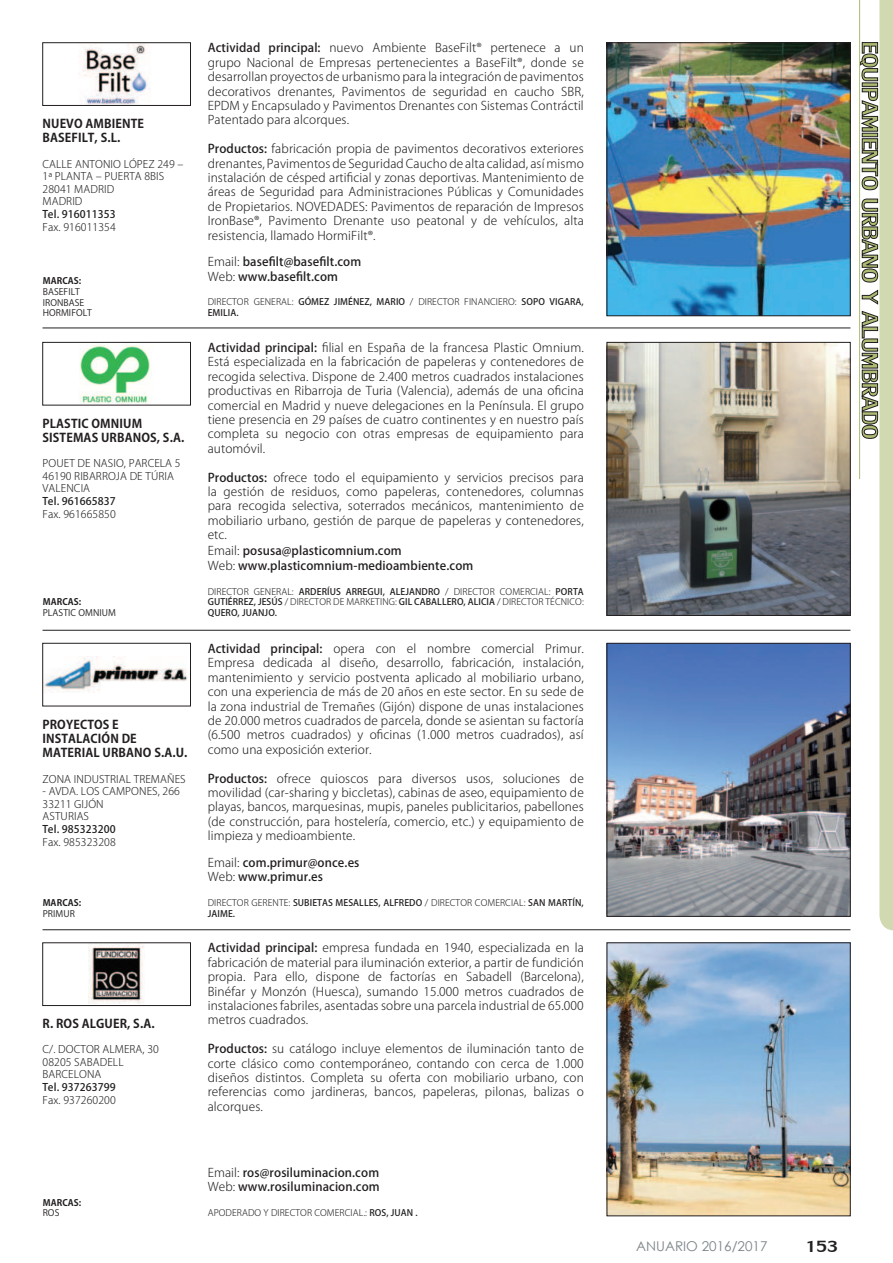
<style>
.page{position:relative;width:893px;height:1263px;background:#fff}
.page>*{position:absolute;margin:0;border:0;box-sizing:border-box;transform-origin:0 0}
.t1{font:24px "Lily UPC";color:#231f20}
.t2{font:13.5px "Century Gothic";color:#7b8387}
.t3{font:300 12px/14.4px "Koz Go Pro";letter-spacing:.01em;color:#231f20;text-align:justify}
.t4{font:500 12px/14.4px "Koz Go Pro";letter-spacing:.01em;color:#231f20}
.t5{font:700 12px/14.4px "Koz Go Pro";letter-spacing:.01em;color:#231f20}
.t6{font:300 10.5px/12.6px "Koz Go Pro";letter-spacing:.01em;color:#231f20}
.t7{font:500 10.5px "Koz Go Pro";letter-spacing:.01em;color:#231f20}
.t8{font:500 9px/10.5px "Koz Go Pro";letter-spacing:.01em;color:#231f20;text-align:justify}
.t9{font:300 9px/10.5px "Koz Go Pro";letter-spacing:.01em;color:#231f20}
.t10{font:9px/10.8px "Koz Go Pro";letter-spacing:.01em;color:#231f20}
.t11{font:700 9px "Koz Go Pro";letter-spacing:.01em;color:#231f20}
.s1{font-weight:500}
.s2{font-weight:300}
</style>
<div class="page">
<hr style="left:43px;top:328px;width:807px;height:1px;background:#231f20">
<hr style="left:43px;top:630px;width:807px;height:1px;background:#231f20">
<hr style="left:43px;top:929px;width:807px;height:1px;background:#231f20">
<img style="left:609px;top:45px;width:239px;height:269px">
<div style="left:607px;top:43px;width:243px;height:273px;border:1px solid #231f20"></div>
<img style="left:78px;top:45px;width:71px;height:59px">
<div style="left:43px;top:43px;width:148px;height:63px;border:1px solid #231f20"></div>
<img style="left:609px;top:344px;width:239px;height:270px">
<div style="left:607px;top:342px;width:243px;height:274px;border:1px solid #231f20"></div>
<img style="left:79px;top:344px;width:73px;height:59px">
<div style="left:43px;top:342px;width:148px;height:63px;border:1px solid #231f20"></div>
<img style="left:609px;top:645px;width:239px;height:269px">
<div style="left:607px;top:643px;width:243px;height:273px;border:1px solid #231f20"></div>
<img style="left:45px;top:657px;width:142px;height:34px">
<div style="left:43px;top:643px;width:148px;height:63px;border:1px solid #231f20"></div>
<img style="left:609px;top:944px;width:239px;height:270px">
<div style="left:607px;top:942px;width:243px;height:274px;border:1px solid #231f20"></div>
<img style="left:88px;top:944px;width:57px;height:60px">
<div style="left:43px;top:942px;width:148px;height:64px;border:1px solid #231f20"></div>
<svg style="left:860px;top:0;width:33px;height:930px"></svg>
<hr style="left:859px;top:0;width:1px;height:479px;background:#acbb71">
<p class="t5" style="left:43px;top:117px;width:103px">NUEVO AMBIENTE<br>BASEFILT, S.L.</p>
<p class="t6" style="left:43px;top:157px;width:142px">CALLE ANTONIO LÓPEZ 249 –<br>1ª PLANTA – PUERTA 8BIS<br>28041 MADRID<br>MADRID</p>
<p class="t7" style="left:43px;top:207px;width:75px">Tel. 916011353</p>
<p class="t6" style="left:43px;top:220px;width:75px">Fax. 916011354</p>
<p class="t11" style="left:43px;top:275px;width:40px">MARCAS:</p>
<p class="t10" style="left:43px;top:286px;width:51px">BASEFILT<br>IRONBASE<br>HORMIFOLT</p>
<p class="t5" style="left:43px;top:417px;width:143px">PLASTIC OMNIUM<br>SISTEMAS URBANOS, S.A.</p>
<p class="t6" style="left:43px;top:457px;width:140px">POUET DE NASIO, PARCELA 5<br>46190 RIBARROJA DE TÚRIA<br>VALENCIA</p>
<p class="t7" style="left:43px;top:494px;width:75px">Tel. 961665837</p>
<p class="t6" style="left:43px;top:507px;width:75px">Fax. 961665850</p>
<p class="t11" style="left:43px;top:596px;width:40px">MARCAS:</p>
<p class="t10" style="left:43px;top:607px;width:75px">PLASTIC OMNIUM</p>
<p class="t5" style="left:43px;top:718px;width:146px">PROYECTOS E<br>INSTALACIÓN DE<br>MATERIAL URBANO S.A.U.</p>
<p class="t6" style="left:43px;top:772px;width:145px">ZONA INDUSTRIAL TREMAÑES</p>
<p class="t6" style="left:43px;top:785px;width:139px">- AVDA. LOS CAMPONES, 266<br>33211 GIJÓN<br>ASTURIAS</p>
<p class="t7" style="left:43px;top:822px;width:75px">Tel. 985323200</p>
<p class="t6" style="left:43px;top:835px;width:75px">Fax. 985323208</p>
<p class="t11" style="left:43px;top:897px;width:40px">MARCAS:</p>
<p class="t10" style="left:43px;top:908px;width:34px">PRIMUR</p>
<p class="t5" style="left:43px;top:1017px;width:114px">R. ROS ALGUER, S.A.</p>
<p class="t6" style="left:43px;top:1043px;width:118px">C/. DOCTOR ALMERA, 30<br>08205 SABADELL<br>BARCELONA</p>
<p class="t7" style="left:43px;top:1080px;width:75px">Tel. 937263799</p>
<p class="t6" style="left:43px;top:1093px;width:75px">Fax. 937260200</p>
<p class="t3" style="left:208px;top:41px;width:378px"><span class="s1">Actividad principal:</span> nuevo Ambiente BaseFilt® pertenece a un grupo Nacional de Empresas pertenecientes a BaseFilt®, donde se desarrollan proyectos de urbanismo para la integración de pavimentos decorativos drenantes, Pavimentos de seguridad en caucho SBR, EPDM y Encapsulado y Pavimentos Drenantes con Sistemas Contráctil Patentado para alcorques.</p>
<p class="t3" style="left:208px;top:142px;width:378px"><span class="s1">Productos:</span> fabricación propia de pavimentos decorativos exteriores drenantes, Pavimentos de Seguridad Caucho de alta calidad, así mismo instalación de césped arti昀椀cial y zonas deportivas. Mantenimiento de áreas de Seguridad para Administraciones Públicas y Comunidades de Propietarios. NOVEDADES: Pavimentos de reparación de Impresos IronBase®, Pavimento Drenante uso peatonal y de vehículos, alta resistencia, llamado HormiFilt®.</p>
<p class="t4" style="left:208px;top:255px;width:155px"><span class="s2">Email:</span> base昀椀lt@base昀椀lt.com<br><span class="s2">Web:</span> www.base昀椀lt.com</p>
<p class="t9" style="left:208px;top:297px;width:378px">DIRECTOR GENERAL: <span class="s1">GÓMEZ JIMÉNEZ, MARIO</span> / DIRECTOR FINANCIERO: <span class="s1">SOPO VIGARA,<br>EMILIA.</span></p>
<p class="t3" style="left:208px;top:340px;width:378px"><span class="s1">Actividad principal:</span> 昀椀lial en España de la francesa Plastic Omnium.<br>Está especializada en la fabricación de papeleras y contenedores de recogida selectiva. Dispone de 2.400 metros cuadrados instalaciones productivas en Ribarroja de Turia (Valencia), además de una o昀椀cina comercial en Madrid y nueve delegaciones en la Península. El grupo tiene presencia en 29 países de cuatro continentes y en nuestro país completa su negocio con otras empresas de equipamiento para automóvil.</p>
<p class="t3" style="left:208px;top:470px;width:378px"><span class="s1">Productos:</span> ofrece todo el equipamiento y servicios precisos para la gestión de residuos, como papeleras, contenedores, columnas para recogida selectiva, soterrados mecánicos, mantenimiento de mobiliario urbano, gestión de parque de papeleras y contenedores, etc.</p>
<p class="t4" style="left:208px;top:544px;width:267px"><span class="s2">Email:</span> posusa@plasticomnium.com<br><span class="s2">Web:</span> www.plasticomnium-medioambiente.com</p>
<p class="t8" style="left:208px;top:586px;width:378px"><span class="s2">DIRECTOR GENERAL:</span> ARDERÍUS ARREGUI, ALEJANDRO <span class="s2">/ DIRECTOR COMERCIAL:</span> PORTA GUTIÉRREZ, JESÚS <span class="s2">/ DIRECTOR DE MARKETING:</span> GIL CABALLERO, ALICIA <span class="s2">/ DIRECTOR TÉCNICO:<br></span>QUERO, JUANJO.</p>
<p class="t3" style="left:208px;top:641px;width:378px"><span class="s1">Actividad principal:</span> opera con el nombre comercial Primur.<br>Empresa dedicada al diseño, desarrollo, fabricación, instalación, mantenimiento y servicio postventa aplicado al mobiliario urbano, con una experiencia de más de 20 años en este sector. En su sede de la zona industrial de Tremañes (Gijón) dispone de unas instalaciones de 20.000 metros cuadrados de parcela, donde se asientan su factoría (6.500 metros cuadrados) y o昀椀cinas (1.000 metros cuadrados), así como una exposición exterior.</p>
<p class="t3" style="left:208px;top:771px;width:378px"><span class="s1">Productos:</span> ofrece quioscos para diversos usos, soluciones de movilidad (car-sharing y biccletas), cabinas de aseo, equipamiento de playas, bancos, marquesinas, mupis, paneles publicitarios, pabellones (de construcción, para hostelería, comercio, etc.) y equipamiento de limpieza y medioambiente.</p>
<p class="t4" style="left:208px;top:856px;width:153px"><span class="s2">Email:</span> com.primur@once.es<br><span class="s2">Web:</span> www.primur.es</p>
<p class="t8" style="left:208px;top:898px;width:378px"><span class="s2">DIRECTOR GERENTE:</span> SUBIETAS MESALLES, ALFREDO <span class="s2">/ DIRECTOR COMERCIAL:</span> SAN MARTÍN,<br>JAIME.</p>
<p class="t3" style="left:208px;top:941px;width:378px"><span class="s1">Actividad principal:</span> empresa fundada en 1940, especializada en la fabricación de material para iluminación exterior, a partir de fundición propia. Para ello, dispone de factorías en Sabadell (Barcelona), Binéfar y Monzón (Huesca), sumando 15.000 metros cuadrados de instalaciones fabriles, asentadas sobre una parcela industrial de 65.000 metros cuadrados.</p>
<p class="t3" style="left:208px;top:1042px;width:378px"><span class="s1">Productos:</span> su catálogo incluye elementos de iluminación tanto de corte clásico como contemporáneo, contando con cerca de 1.000 diseños distintos. Completa su oferta con mobiliario urbano, con referencias como jardineras, bancos, papeleras, pilonas, balizas o alcorques.</p>
<p class="t11" style="left:43px;top:1196px;width:40px">MARCAS:</p>
<p class="t10" style="left:43px;top:1208px;width:18px">ROS</p>
<p class="t4" style="left:208px;top:1166px;width:173px"><span class="s2">Email:</span> ros@rosiluminacion.com<br><span class="s2">Web:</span> www.rosiluminacion.com</p>
<p class="t9" style="left:208px;top:1207px;width:211px">APODERADO Y DIRECTOR COMERCIAL.: <span class="s1">ROS, JUAN .</span></p>
<p class="t2" style="left:636px;top:1241px;width:133px">ANUARIO 2016/2017</p>
<h1 class="t1" style="left:806px;top:1229px;width:34px">153</h1>
</div>
